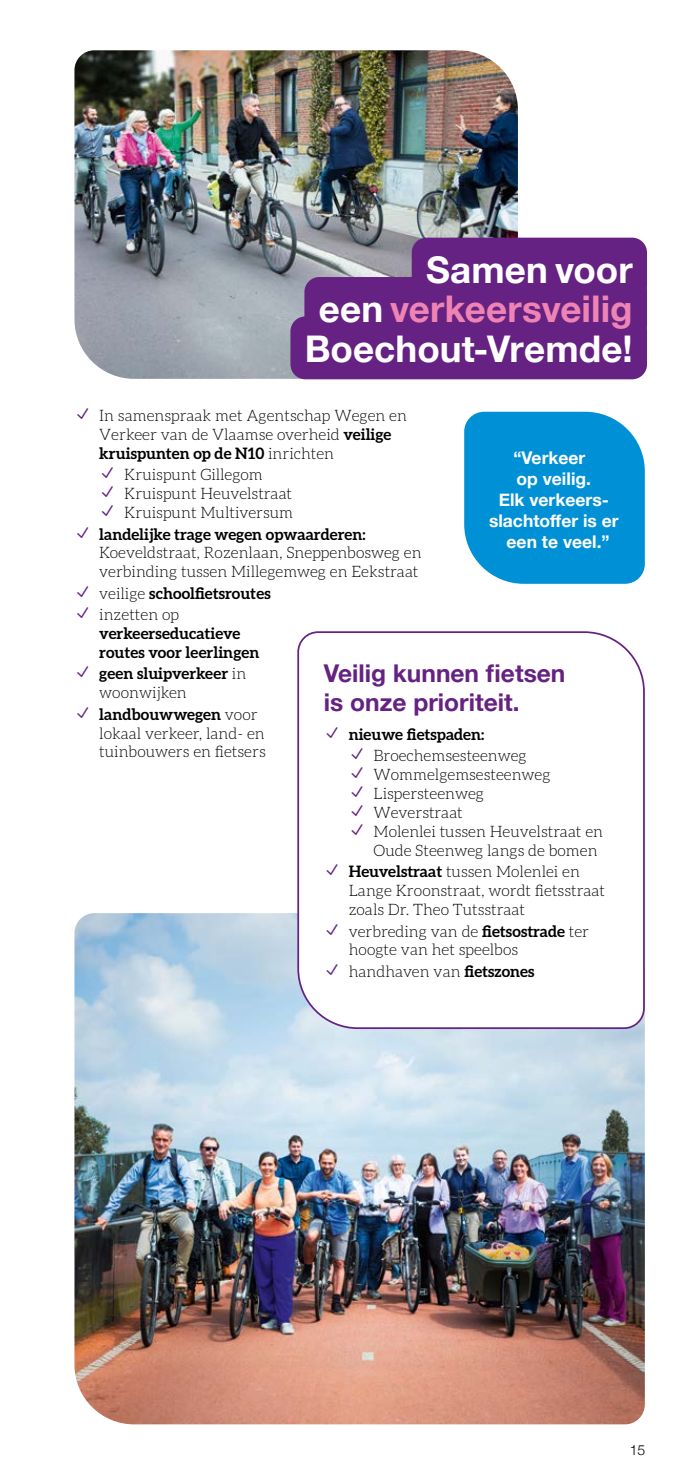
<style>
.page{position:relative;width:695px;height:1474px;background:#fff}
.page>*{position:absolute;margin:0;border:0;box-sizing:border-box;transform-origin:0 0}
.t1{font:700 36.75px/39.4px "Helvetica Neue";color:#fff;text-align:right}
.t2{font:700 24.5px/29.4px "Helvetica Neue";color:#652282}
.t3{font:700 17.5px/21px "Helvetica Neue";color:#fff;text-align:center}
.t4{font:300 15.75px/18.9px "Aleo";color:#000}
.t5{font:700 15.75px/18.9px "Aleo";color:#000}
.t6{font:300 14px "Helvetica Neue";color:#000}
.s1{color:#ef84b4}
.s2{font-weight:700}
.s3{font-weight:300}
</style>
<div class="page">
<img style="left:74px;top:913px;width:570px;height:511px">
<img style="left:74px;top:50px;width:444px;height:329px">
<div style="left:411px;top:238px;width:236px;height:62px;background:#652282;border-radius:15px"></div>
<div style="left:304px;top:277px;width:343px;height:63px;background:#652282;border-radius:15px"></div>
<div style="left:290px;top:316px;width:357px;height:63px;background:#652282;border-radius:15px"></div>
<div style="left:464px;top:412px;width:180px;height:172px;background:#0090d6"></div>
<svg style="left:296px;top:631px;width:349px;height:398px"></svg>
<svg style="left:327px;top:727px;width:10px;height:11px"></svg>
<svg style="left:351px;top:748px;width:11px;height:11px"></svg>
<svg style="left:351px;top:767px;width:11px;height:11px"></svg>
<svg style="left:351px;top:786px;width:11px;height:11px"></svg>
<svg style="left:351px;top:805px;width:11px;height:11px"></svg>
<svg style="left:351px;top:824px;width:11px;height:11px"></svg>
<svg style="left:327px;top:864px;width:10px;height:11px"></svg>
<svg style="left:327px;top:923px;width:10px;height:11px"></svg>
<svg style="left:327px;top:963px;width:10px;height:11px"></svg>
<h1 class="t1" style="left:304px;top:251px;width:329px">Samen voor<br>een <span class="s1">verkeersveilig<br></span>Boechout-Vremde!</h1>
<p class="t4" style="left:99px;top:406px;width:309px">In samenspraak met Agentschap Wegen en<br>Verkeer van de Vlaamse overheid <span class="s2">veilige kruispunten op de N10</span> inrichten</p>
<p class="t4" style="left:124px;top:465px;width:170px">Kruispunt Gillegom<br>Kruispunt Heuvelstraat<br>Kruispunt Multiversum</p>
<p class="t5" style="left:99px;top:524px;width:268px">landelijke trage wegen opwaarderen:</p>
<p class="t4" style="left:99px;top:543px;width:324px">Koeveldstraat, Rozenlaan, Sneppenbosweg en verbinding tussen Millegemweg en Eekstraat</p>
<p class="t4" style="left:99px;top:582px;width:173px;line-height:21.3px">veilige <span class="s2">schoolfietsroutes </span>inzetten op</p>
<p class="t5" style="left:99px;top:623px;width:162px">verkeerseducatieve routes voor leerlingen</p>
<p class="t5" style="left:99px;top:664px;width:148px">geen sluipverkeer <span class="s3">in woonwijken</span></p>
<p class="t4" style="left:99px;top:704px;width:168px"><span class="s2">landbouwwegen</span> voor lokaal verkeer, land- en tuinbouwers en fietsers</p>
<p class="t3" style="left:489px;top:448px;width:131px">“Verkeer<br>op veilig.<br>Elk verkeers&shy;slachtoffer is er een te veel.”</p>
<h2 class="t2" style="left:324px;top:659px;width:243px">Veilig kunnen fietsen is onze prioriteit.</h2>
<p class="t5" style="left:348px;top:724px;width:137px">nieuwe fietspaden:</p>
<p class="t4" style="left:373px;top:746px;width:231px">Broechemsesteenweg<br>Wommelgemsesteenweg<br>Lispersteenweg<br>Weverstraat<br>Molenlei tussen Heuvelstraat en<br>Oude Steenweg langs de bomen</p>
<p class="t4" style="left:348px;top:862px;width:257px"><span class="s2">Heuvelstraat</span> tussen Molenlei en<br>Lange Kroonstraat, wordt fietsstraat zoals Dr. Theo Tutsstraat</p>
<p class="t4" style="left:348px;top:921px;width:242px">verbreding van de <span class="s2">fietsostrade</span> ter hoogte van het speelbos</p>
<p class="t4" style="left:348px;top:961px;width:187px">handhaven van <span class="s2">fietszones</span></p>
<p class="t6" style="left:629px;top:1438px;width:17px">15</p>
</div>
